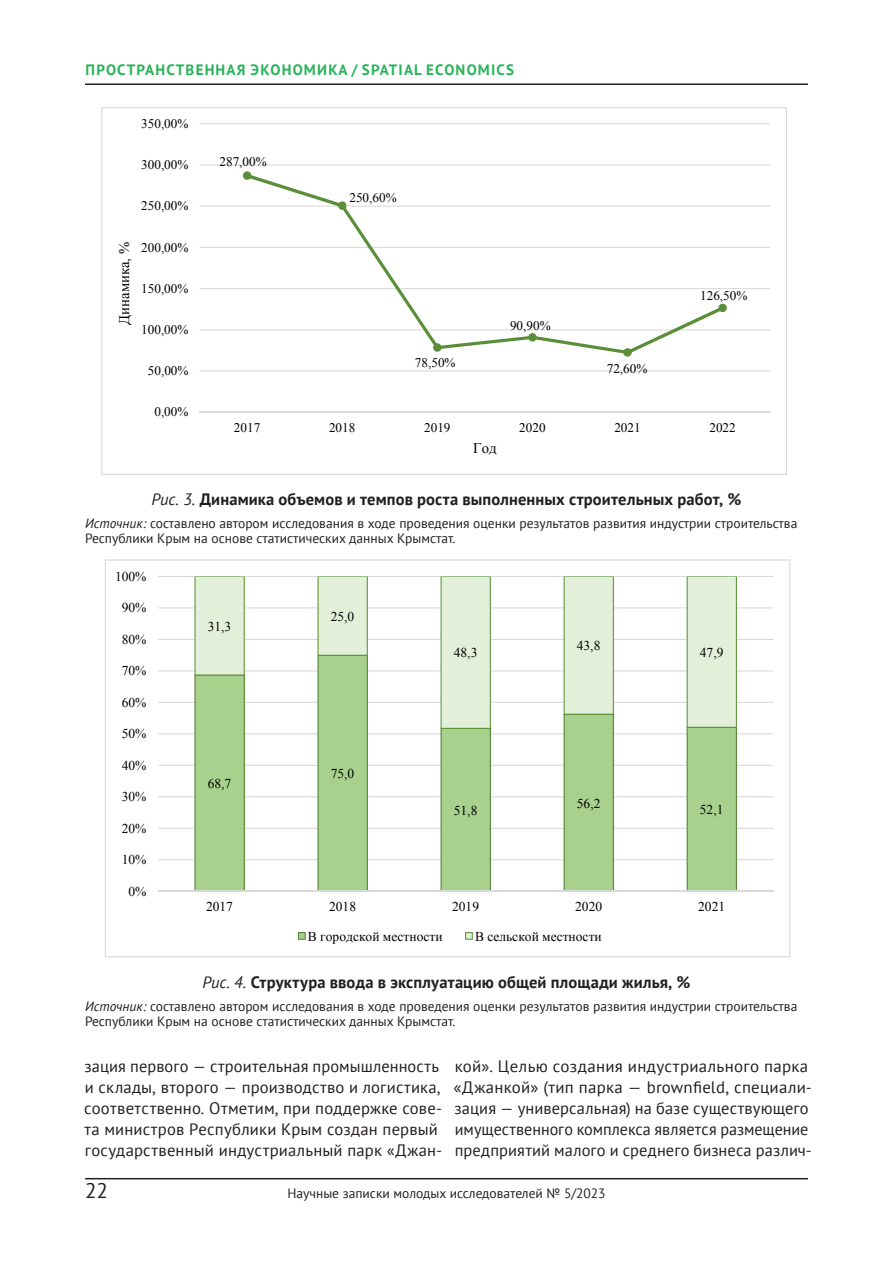
<style>
.page{position:relative;width:893px;height:1263px;background:#fff}
.page>*{position:absolute;margin:0;border:0;box-sizing:border-box;transform-origin:0 0}
.t1{font:21px "PT Sans";color:#231f20}
.t2{font:16.5px/21px "PT Sans";letter-spacing:.01em;color:#231f20}
.t3{font:700 16.5px "PT Sans";letter-spacing:.01em;color:#231f20}
.t4{font:700 15px "PT Sans";letter-spacing:.08em;color:#29b359}
.t5{font:14.7px "Times New Roman";color:#000}
.t6{font:13.5px/14.4px "PT Sans";color:#231f20}
.t7{font:13.5px "Times New Roman";color:#000}
.t8{font:13.2px "Times New Roman";color:#000}
.s1{font-weight:400;font-style:italic}
.s2{font-style:italic}
</style>
<div class="page">
<hr style="left:85px;top:1178px;width:723px;height:1px;background:#231f20">
<hr style="left:85px;top:83px;width:723px;height:2px;background:#231f20">
<svg style="left:101px;top:108px;width:686px;height:367px"></svg>
<svg style="left:105px;top:560px;width:685px;height:397px"></svg>
<p class="t4" style="left:86px;top:60px;width:22px">ПРОСТРАНСТ</p>
<p class="t4" style="left:186px;top:60px;width:21px">ВЕННА</p>
<p class="t4" style="left:237px;top:60px;width:45px">Я ЭКОНО</p>
<p class="t4" style="left:304px;top:60px;width:152px">МИКА / SPATIAL ECONO</p>
<p class="t4" style="left:478px;top:60px;width:37px">MICS</p>
<p class="t8" style="left:141px;top:114px;width:49px">350,00%</p>
<p class="t8" style="left:141px;top:155px;width:49px">300,00%</p>
<p class="t8" style="left:141px;top:197px;width:49px">250,00%</p>
<p class="t5" style="left:114px;top:324px;width:84px;rotate:-90deg">Динамика, %</p>
<p class="t8" style="left:141px;top:238px;width:49px">200,00%</p>
<p class="t8" style="left:141px;top:279px;width:49px">150,00%</p>
<p class="t8" style="left:141px;top:320px;width:49px">100,00%</p>
<p class="t8" style="left:148px;top:361px;width:42px">50,00%</p>
<p class="t8" style="left:154px;top:403px;width:36px">0,00%</p>
<p class="t8" style="left:219px;top:152px;width:49px">287,00%</p>
<p class="t8" style="left:349px;top:188px;width:49px">250,60%</p>
<p class="t8" style="left:415px;top:353px;width:42px">78,50%</p>
<p class="t8" style="left:510px;top:317px;width:42px">90,90%</p>
<p class="t8" style="left:607px;top:359px;width:42px">72,60%</p>
<p class="t8" style="left:700px;top:286px;width:49px">126,50%</p>
<p class="t8" style="left:234px;top:418px;width:28px">2017</p>
<p class="t8" style="left:329px;top:418px;width:28px">2018</p>
<p class="t8" style="left:424px;top:418px;width:28px">2019</p>
<p class="t8" style="left:519px;top:418px;width:28px">2020</p>
<p class="t8" style="left:614px;top:418px;width:28px">2021</p>
<p class="t8" style="left:709px;top:418px;width:28px">2022</p>
<p class="t5" style="left:473px;top:437px;width:25px">Год</p>
<p class="t3" style="left:152px;top:489px;width:591px"><span class="s1">Рис. 3.</span> Динамика объемов и темпов роста выполненных строительных работ, %</p>
<p class="t6" style="left:85px;top:516px;width:714px"><span class="s2">Источник:</span> составлено автором исследования в ходе проведения оценки результатов развития индустрии строительства<br>Республики Крым на основе статистических данных Крымстат.</p>
<p class="t7" style="left:115px;top:567px;width:33px">100%</p>
<p class="t7" style="left:122px;top:598px;width:26px">90%</p>
<p class="t7" style="left:122px;top:630px;width:26px">80%</p>
<p class="t7" style="left:122px;top:661px;width:26px">70%</p>
<p class="t7" style="left:122px;top:692px;width:26px">60%</p>
<p class="t7" style="left:122px;top:724px;width:26px">50%</p>
<p class="t7" style="left:122px;top:755px;width:26px">40%</p>
<p class="t7" style="left:122px;top:787px;width:26px">30%</p>
<p class="t7" style="left:122px;top:818px;width:26px">20%</p>
<p class="t7" style="left:122px;top:850px;width:26px">10%</p>
<p class="t7" style="left:129px;top:881px;width:19px">0%</p>
<p class="t7" style="left:208px;top:616px;width:25px">31,3</p>
<p class="t7" style="left:208px;top:774px;width:25px">68,7</p>
<p class="t7" style="left:331px;top:607px;width:25px">25,0</p>
<p class="t7" style="left:331px;top:764px;width:25px">75,0</p>
<p class="t7" style="left:454px;top:643px;width:25px">48,3</p>
<p class="t7" style="left:454px;top:801px;width:25px">51,8</p>
<p class="t7" style="left:577px;top:636px;width:25px">43,8</p>
<p class="t7" style="left:577px;top:793px;width:25px">56,2</p>
<p class="t7" style="left:700px;top:643px;width:25px">47,9</p>
<p class="t7" style="left:700px;top:800px;width:25px">52,1</p>
<p class="t7" style="left:206px;top:897px;width:28px">2017</p>
<p class="t7" style="left:329px;top:897px;width:28px">2018</p>
<p class="t7" style="left:452px;top:897px;width:28px">2019</p>
<p class="t7" style="left:575px;top:897px;width:28px">2020</p>
<p class="t7" style="left:698px;top:897px;width:28px">2021</p>
<p class="t7" style="left:308px;top:927px;width:136px">В городской местности</p>
<p class="t7" style="left:475px;top:927px;width:128px">В сельской местности</p>
<p class="t3" style="left:202px;top:972px;width:489px"><span class="s1">Рис. 4.</span> Структура ввода в эксплуатацию общей площади жилья, %</p>
<p class="t6" style="left:85px;top:999px;width:714px"><span class="s2">Источник:</span> составлено автором исследования в ходе проведения оценки результатов развития индустрии строительства<br>Республики Крым на основе статистических данных Крымстат.</p>
<p class="t2" style="left:84px;top:1056px;width:359px">зация первого — строительная промышленность и склады, второго — производство и логистика, соответственно. Отметим, при поддержке сове&shy;та министров Республики Крым создан первый государственный индустриальный парк «Джан-</p>
<p class="t2" style="left:453px;top:1056px;width:360px">кой». Целью создания индустриального парка «Джанкой» (тип парка — brownfield, специали&shy;зация — универсальная) на базе существующего имущественного комплекса является размещение предприятий малого и среднего бизнеса различ-</p>
<p class="t1" style="left:85px;top:1177px;width:24px">22</p>
<p class="t6" style="left:287px;top:1186px;width:320px">Научные записки молодых исследователей № 5/2023</p>
</div>
